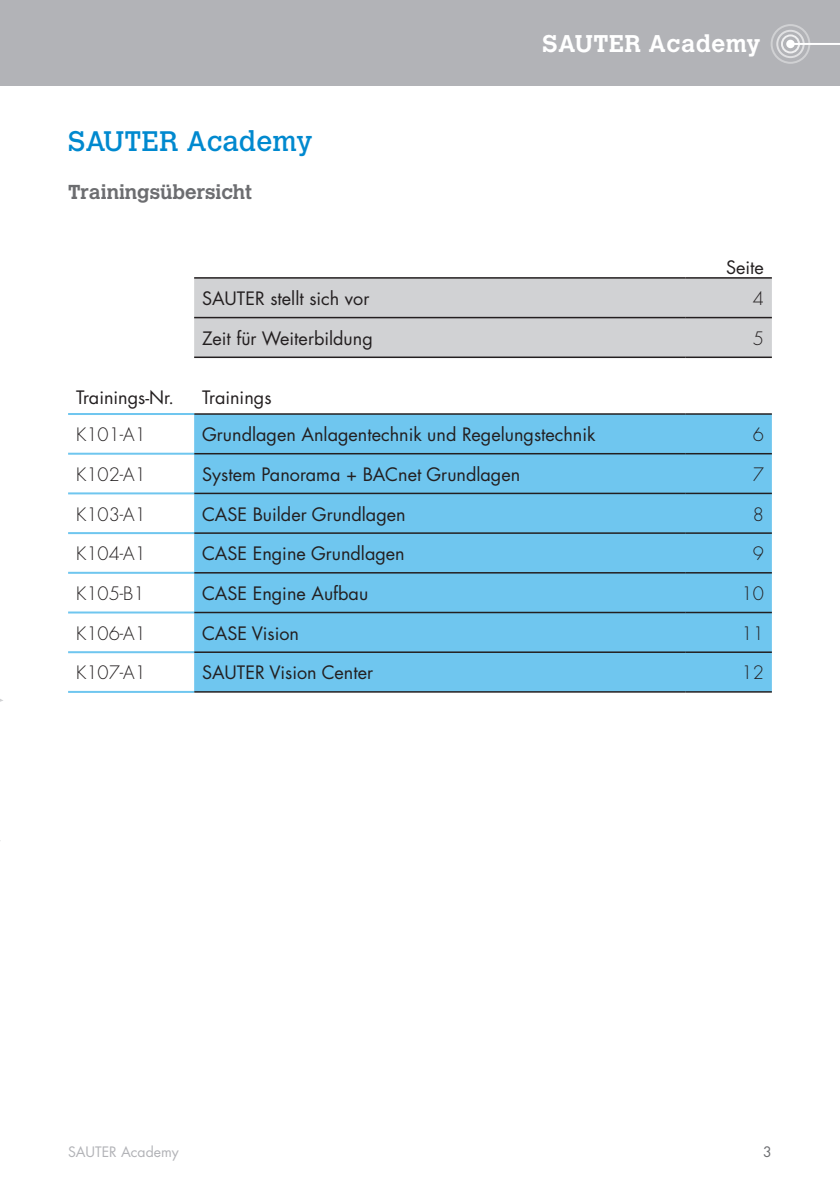
<style>
.page{position:relative;width:840px;height:1191px;background:#fff}
.page>*{position:absolute;margin:0;border:0;box-sizing:border-box;transform-origin:0 0}
.t1{font:28px "Calvert MT Pro";color:#0089cf}
.t2{font:700 24px "Calvert MT Pro";letter-spacing:.02em;color:#fff}
.t3{font:700 20px "Calvert MT Pro";color:#6c6d70}
.Fliesstext_Seminarbeschreibung{font:18px "Futura LT Pro";color:#231f20}
.Fliesstext_Seminarbeschreibung-2{font:300 18px "Futura LT Pro";color:#231f20}
.Aufzählung_Seminarbeschreibung{font:18px "Futura LT Pro";color:#231f20}
.t4{font:14px "Futura LT Pro";color:#b2b3b7}
.t5{font:14px "Futura LT Pro";color:#6c6d70}
</style>
<div class="page">
<div style="left:0;top:0;width:839px;height:85px;background:#b2b3b7"></div>
<div style="left:770px;top:24px;width:39px;height:40px;border:2px solid #fff;border-radius:50%"></div>
<div style="left:775px;top:30px;width:29px;height:28px;border:2px solid #fff;border-radius:50%"></div>
<hr style="left:790px;top:43px;width:49px;height:2px;background:#fff">
<svg style="left:785px;top:40px;width:9px;height:8px"></svg>
<div style="left:780px;top:34px;width:19px;height:19px;border:2px solid #fff;border-radius:50%"></div>
<div style="left:194px;top:279px;width:577px;height:77px;background:#d1d2d4"></div>
<div style="left:194px;top:415px;width:577px;height:276px;background:#6fc6ef"></div>
<hr style="left:194px;top:317px;width:491px;height:1px;background:#231f20">
<hr style="left:685px;top:317px;width:86px;height:1px;background:#231f20">
<hr style="left:194px;top:356px;width:491px;height:2px;background:#231f20">
<hr style="left:685px;top:356px;width:86px;height:2px;background:#231f20">
<hr style="left:194px;top:413px;width:491px;height:2px;background:#231f20">
<hr style="left:685px;top:413px;width:86px;height:2px;background:#231f20">
<hr style="left:194px;top:453px;width:491px;height:1px;background:#231f20">
<hr style="left:685px;top:453px;width:86px;height:1px;background:#231f20">
<hr style="left:194px;top:492px;width:491px;height:2px;background:#231f20">
<hr style="left:685px;top:492px;width:86px;height:2px;background:#231f20">
<hr style="left:194px;top:532px;width:491px;height:2px;background:#231f20">
<hr style="left:685px;top:532px;width:86px;height:2px;background:#231f20">
<hr style="left:194px;top:572px;width:491px;height:1px;background:#231f20">
<hr style="left:685px;top:572px;width:86px;height:1px;background:#231f20">
<hr style="left:194px;top:612px;width:491px;height:1px;background:#231f20">
<hr style="left:685px;top:612px;width:86px;height:1px;background:#231f20">
<hr style="left:194px;top:651px;width:491px;height:2px;background:#231f20">
<hr style="left:685px;top:651px;width:86px;height:2px;background:#231f20">
<hr style="left:194px;top:691px;width:491px;height:1px;background:#231f20">
<hr style="left:685px;top:691px;width:86px;height:1px;background:#231f20">
<hr style="left:194px;top:277px;width:491px;height:2px;background:#231f20">
<hr style="left:685px;top:277px;width:86px;height:2px;background:#231f20">
<hr style="left:68px;top:413px;width:126px;height:2px;background:#6fc6ef">
<hr style="left:68px;top:492px;width:126px;height:2px;background:#6fc6ef">
<hr style="left:68px;top:651px;width:126px;height:2px;background:#6fc6ef">
<hr style="left:68px;top:691px;width:126px;height:2px;background:#6fc6ef">
<hr style="left:68px;top:453px;width:126px;height:2px;background:#6fc6ef">
<hr style="left:68px;top:532px;width:126px;height:2px;background:#6fc6ef">
<hr style="left:68px;top:572px;width:126px;height:2px;background:#6fc6ef">
<hr style="left:68px;top:611px;width:126px;height:2px;background:#6fc6ef">
<p class="t1" style="left:68px;top:125px;width:246px">SAUTER Academy</p>
<p class="t3" style="left:68px;top:180px;width:185px">Trainingsübersicht</p>
<h2 class="t2" style="left:542px;top:28px;width:219px">SAUTER Academy</h2>
<p class="Fliesstext_Seminarbeschreibung" style="left:725px;top:255px;width:39px">Seite</p>
<p class="Fliesstext_Seminarbeschreibung" style="left:202px;top:286px;width:169px">SAUTER stellt sich vor</p>
<p class="Fliesstext_Seminarbeschreibung-2" style="left:752px;top:287px;width:13px">4</p>
<p class="Fliesstext_Seminarbeschreibung" style="left:202px;top:326px;width:172px">Zeit für Weiterbildung</p>
<p class="Fliesstext_Seminarbeschreibung-2" style="left:752px;top:326px;width:13px">5</p>
<p class="Fliesstext_Seminarbeschreibung" style="left:76px;top:385px;width:99px">Trainings-Nr.</p>
<p class="Aufzählung_Seminarbeschreibung" style="left:202px;top:385px;width:71px">Trainings</p>
<p class="Fliesstext_Seminarbeschreibung-2" style="left:76px;top:423px;width:71px">K101-A1</p>
<p class="Fliesstext_Seminarbeschreibung" style="left:202px;top:422px;width:395px">Grundlagen Anlagentechnik und Regelungstechnik</p>
<p class="Fliesstext_Seminarbeschreibung-2" style="left:752px;top:423px;width:13px">6</p>
<p class="Fliesstext_Seminarbeschreibung-2" style="left:76px;top:462px;width:71px">K102-A1</p>
<p class="Fliesstext_Seminarbeschreibung" style="left:202px;top:462px;width:319px">System Panorama + BACnet Grundlagen</p>
<p class="Fliesstext_Seminarbeschreibung-2" style="left:752px;top:462px;width:13px">7</p>
<p class="Fliesstext_Seminarbeschreibung-2" style="left:76px;top:502px;width:71px">K103-A1</p>
<p class="Fliesstext_Seminarbeschreibung" style="left:202px;top:502px;width:205px">CASE Builder Grundlagen</p>
<p class="Fliesstext_Seminarbeschreibung-2" style="left:752px;top:502px;width:13px">8</p>
<p class="Fliesstext_Seminarbeschreibung-2" style="left:76px;top:542px;width:71px">K104-A1</p>
<p class="Fliesstext_Seminarbeschreibung" style="left:202px;top:541px;width:204px">CASE Engine Grundlagen</p>
<p class="Fliesstext_Seminarbeschreibung-2" style="left:752px;top:542px;width:13px">9</p>
<p class="Fliesstext_Seminarbeschreibung-2" style="left:76px;top:582px;width:70px">K105-B1</p>
<p class="Fliesstext_Seminarbeschreibung" style="left:202px;top:581px;width:167px">CASE Engine Aufbau</p>
<p class="Fliesstext_Seminarbeschreibung-2" style="left:741px;top:582px;width:24px">10</p>
<p class="Fliesstext_Seminarbeschreibung-2" style="left:76px;top:621px;width:71px">K106-A1</p>
<p class="Fliesstext_Seminarbeschreibung" style="left:202px;top:621px;width:98px">CASE Vision</p>
<p class="Fliesstext_Seminarbeschreibung-2" style="left:741px;top:621px;width:24px">11</p>
<p class="Fliesstext_Seminarbeschreibung-2" style="left:76px;top:661px;width:71px">K107-A1</p>
<p class="Fliesstext_Seminarbeschreibung" style="left:202px;top:660px;width:172px">SAUTER Vision Center</p>
<p class="Fliesstext_Seminarbeschreibung-2" style="left:741px;top:661px;width:24px">12</p>
<p class="t4" style="left:68px;top:1142px;width:112px">SAUTER Academy</p>
<p class="t5" style="left:762px;top:1142px;width:10px">3</p>
</div>
